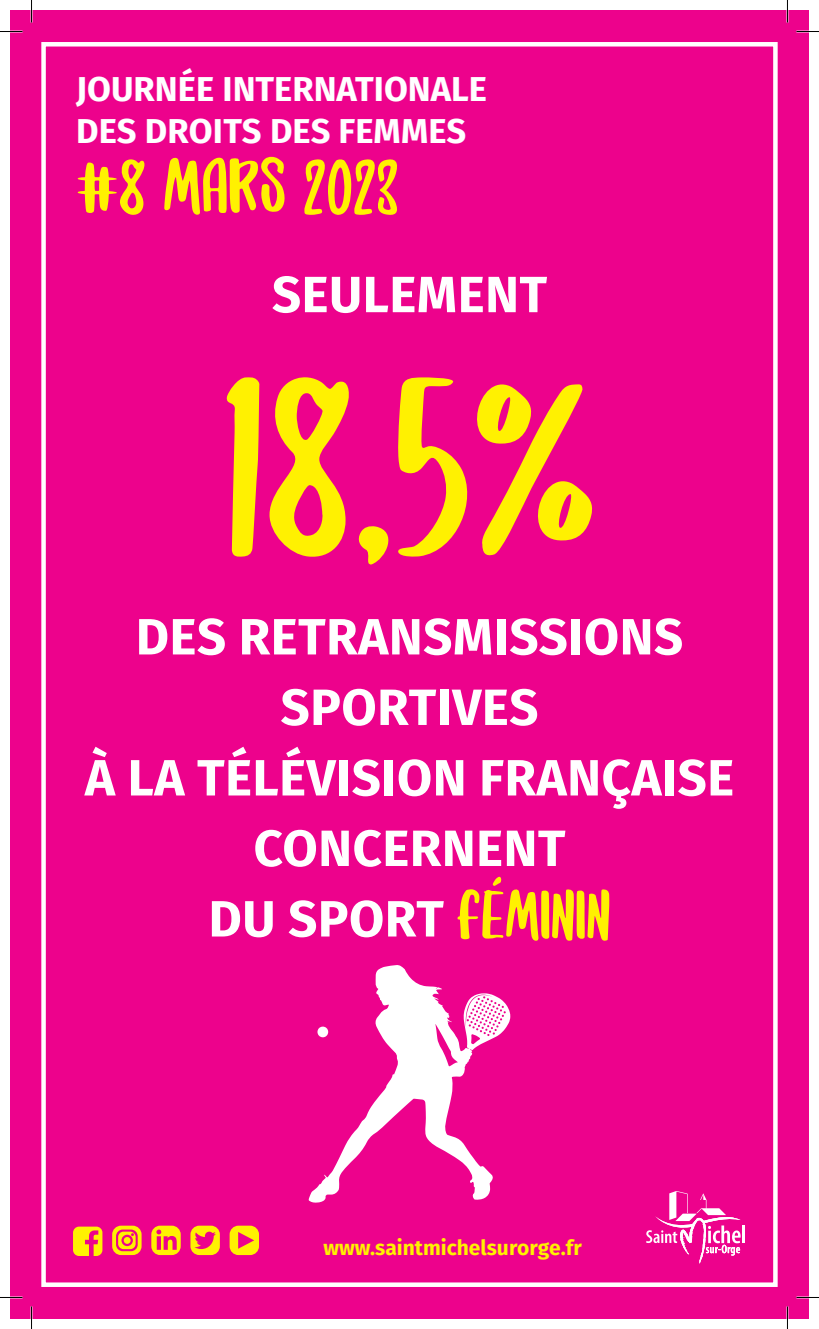
<style>
.page{position:relative;width:819px;height:1329px;background:#fff}
.page>*{position:absolute;margin:0;border:0;box-sizing:border-box;transform-origin:0 0}
.t1{font:247.5px "Amore";color:#fff101}
.t2{font:76.5px "Amore";color:#fff101}
.t3{font:700 51px/70.5px "Fira Sans";letter-spacing:.01em;color:#fff;text-align:center}
.t4{font:700 34.5px/41.4px "Fira Sans";color:#fff}
.t5{font:700 21px "Fira Sans";color:#fff101}
.s1{font-family:"Amore";font-weight:400;font-size:69px;color:#fff101}
</style>
<div class="page">
<div style="left:10px;top:10px;width:798px;height:1308px;background:#ed028c"></div>
<svg style="left:73px;top:1226px;width:29px;height:29px"></svg>
<svg style="left:112px;top:1225px;width:29px;height:29px"></svg>
<svg style="left:151px;top:1225px;width:30px;height:29px"></svg>
<svg style="left:190px;top:1225px;width:30px;height:29px"></svg>
<svg style="left:229px;top:1225px;width:30px;height:29px"></svg>
<hr style="left:742px;top:1225px;width:3px;height:18px;background:#fff">
<svg style="left:646px;top:1191px;width:94px;height:72px"></svg>
<div style="left:41px;top:42px;width:736px;height:1244px;border:4px solid #fff"></div>
<svg style="left:308px;top:965px;width:202px;height:237px"></svg>
<hr style="left:0;top:1296px;width:22px;height:2px;background:#fff">
<hr style="left:796px;top:1296px;width:22px;height:2px;background:#fff">
<hr style="left:786px;top:0;width:2px;height:23px;background:#fff">
<hr style="left:786px;top:1306px;width:2px;height:22px;background:#fff">
<svg style="left:0;top:31px;width:22px;height:1px"></svg>
<svg style="left:796px;top:31px;width:22px;height:1px"></svg>
<svg style="left:0;top:1297px;width:22px;height:1px"></svg>
<svg style="left:796px;top:1297px;width:22px;height:1px"></svg>
<svg style="left:31px;top:0;width:1px;height:23px"></svg>
<svg style="left:31px;top:1306px;width:1px;height:22px"></svg>
<svg style="left:786px;top:10px;width:1px;height:13px"></svg>
<svg style="left:786px;top:1306px;width:1px;height:13px"></svg>
<p class="t4" style="left:76px;top:71px;width:412px">JOURNÉE INTERNATIONALE<br>DES DROITS DES FEMMES</p>
<h2 class="t2" style="left:76px;top:162px;width:324px">#8 MARS 2023</h2>
<p class="t3" style="left:272px;top:263px;width:276px">SEULEMENT</p>
<h1 class="t1" style="left:222px;top:385px;width:376px">18,5%</h1>
<p class="t3" style="left:85px;top:605px;width:650px">DES RETRANSMISSIONS<br>SPORTIVES<br>À LA TÉLÉVISION FRANÇAISE<br>CONCERNENT<br>DU SPORT <span class="s1">FÉMININ</span></p>
<p class="t5" style="left:323px;top:1233px;width:260px">www.saintmichelsurorge.fr</p>
</div>
